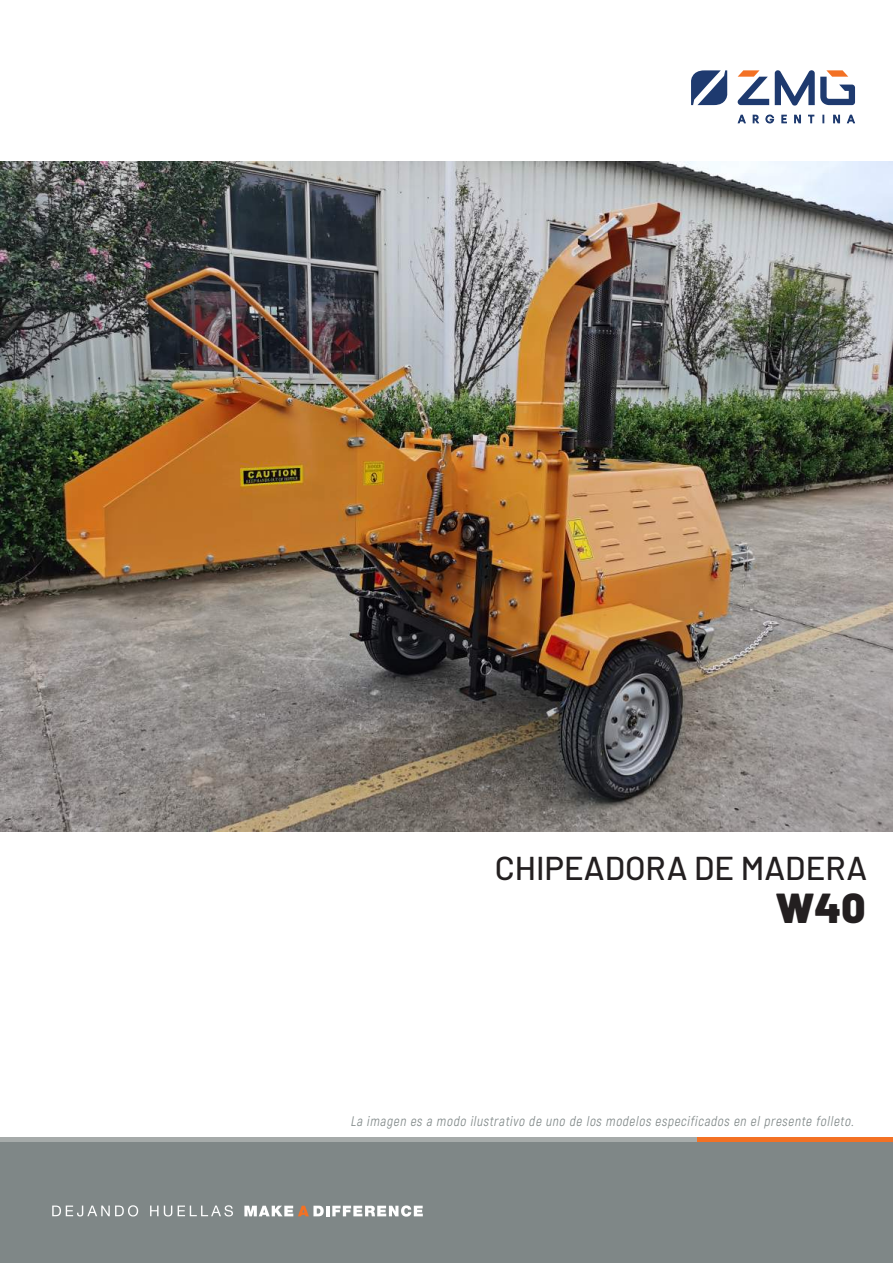
<style>
.page{position:relative;width:893px;height:1263px;background:#fff}
.page>*{position:absolute;margin:0;border:0;box-sizing:border-box;transform-origin:0 0}
.t1{font:900 41.85px "Barlow";color:#231f20}
.t2{font:500 33px "Barlow";color:#231f20}
.t3{font:italic 13.8px "Akrobat";color:#7f8787;scale:.95 1}
</style>
<div class="page">
<div style="left:0;top:1138px;width:893px;height:125px;background:#7f8787"></div>
<div style="left:0;top:1137px;width:697px;height:5px;background:#a6abaa"></div>
<div style="left:697px;top:1137px;width:196px;height:5px;background:#f37124"></div>
<svg style="left:244px;top:1205px;width:179px;height:11px"></svg>
<svg style="left:52px;top:1205px;width:86px;height:11px"></svg>
<svg style="left:150px;top:1205px;width:22px;height:11px"></svg>
<svg style="left:178px;top:1205px;width:55px;height:11px"></svg>
<svg style="left:738px;top:70px;width:31px;height:35px"></svg>
<svg style="left:737px;top:114px;width:9px;height:10px"></svg>
<svg style="left:752px;top:114px;width:22px;height:10px"></svg>
<svg style="left:781px;top:114px;width:6px;height:10px"></svg>
<svg style="left:794px;top:114px;width:7px;height:10px"></svg>
<svg style="left:808px;top:114px;width:7px;height:10px"></svg>
<svg style="left:833px;top:114px;width:7px;height:10px"></svg>
<svg style="left:846px;top:114px;width:9px;height:10px"></svg>
<svg style="left:775px;top:70px;width:80px;height:36px"></svg>
<svg style="left:691px;top:70px;width:36px;height:35px"></svg>
<img style="left:0;top:161px;width:893px;height:671px">
<h2 class="t2" style="left:495px;top:844px;width:374px">CHIPEADORA DE MADERA</h2>
<h1 class="t1" style="left:775px;top:876px;width:91px">W40</h1>
<p class="t3" style="left:351px;top:1112px;width:534px">La imagen es a modo ilustrativo de uno de los modelos especificados en el presente folleto.</p>
</div>
